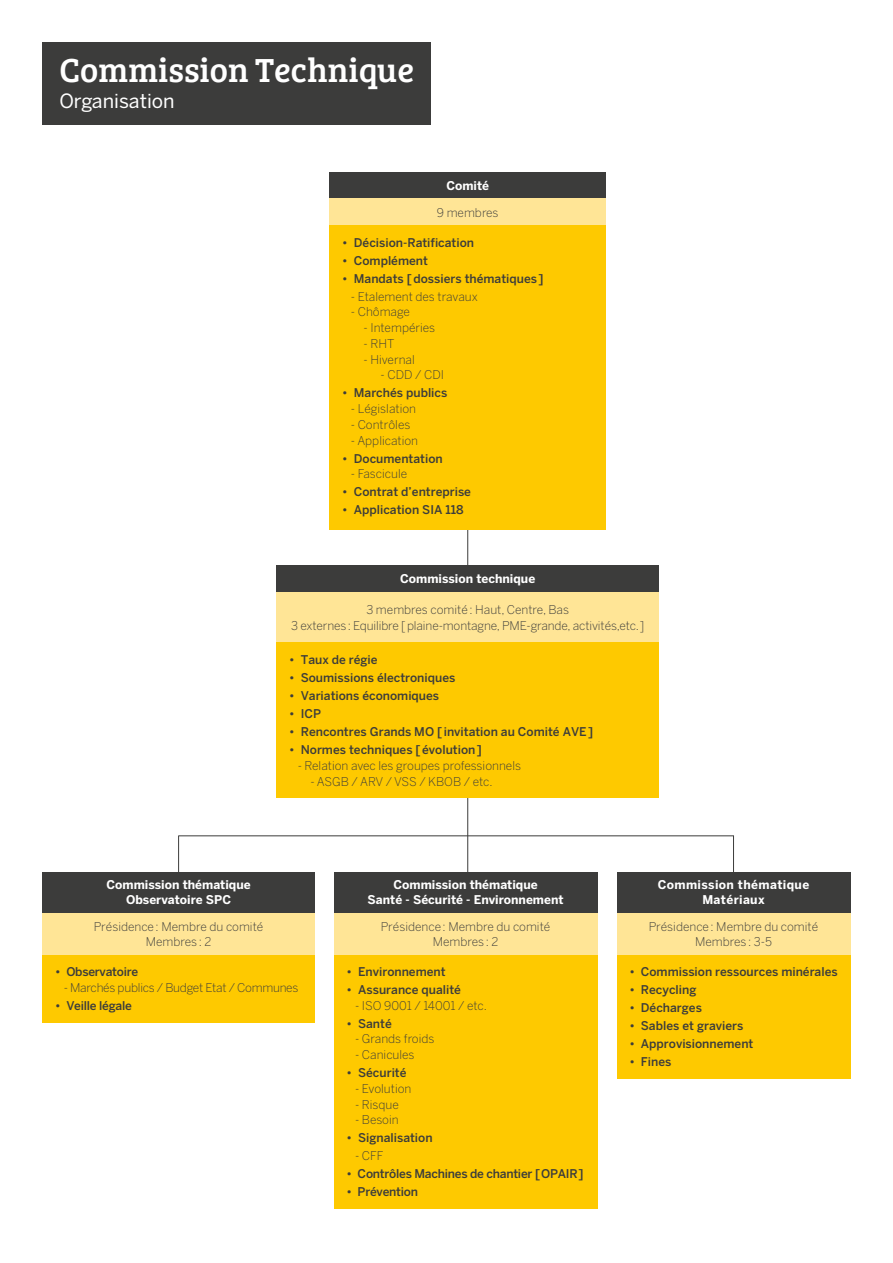
<style>
.page{position:relative;width:893px;height:1263px;background:#fff}
.page>*{position:absolute;margin:0;border:0;box-sizing:border-box;transform-origin:0 0}
.t1{font:34.5px "Bree Serif";color:#fff}
.t2{font:19.5px "Benton Sans";color:#fff}
.t3{font:300 12px/15px "Benton Sans";color:#3c3c3b;text-align:center}
.t4{font:500 12px "Benton Sans";color:#3c3c3b}
.t5{font:700 12px/15px "Benton Sans";color:#fff;text-align:center}
.t6{font:500 12px "Benton Sans";letter-spacing:-.02em;color:#3c3c3b}
.t7{font:300 12px "Benton Sans";letter-spacing:-.02em;color:#3c3c3b}
.t8{font:700 12px/15px "Benton Sans";letter-spacing:.03em;color:#fff;text-align:center}
</style>
<div class="page">
<hr style="left:179px;top:835px;width:555px;height:1px;background:#3c3c3b">
<hr style="left:178px;top:836px;width:1px;height:72px;background:#3c3c3b">
<hr style="left:467px;top:210px;width:1px;height:748px;background:#3c3c3b">
<hr style="left:733px;top:836px;width:1px;height:72px;background:#3c3c3b">
<div style="left:276px;top:565px;width:383px;height:27px;background:#3c3c3b"></div>
<div style="left:276px;top:592px;width:383px;height:50px;background:#ffe596"></div>
<div style="left:276px;top:642px;width:383px;height:156px;background:#fec900"></div>
<div style="left:43px;top:872px;width:272px;height:41px;background:#3c3c3b"></div>
<div style="left:43px;top:954px;width:272px;height:68px;background:#fec900"></div>
<div style="left:43px;top:913px;width:272px;height:41px;background:#ffe596"></div>
<div style="left:334px;top:872px;width:263px;height:41px;background:#3c3c3b"></div>
<div style="left:334px;top:954px;width:263px;height:255px;background:#fec900"></div>
<div style="left:334px;top:913px;width:263px;height:41px;background:#ffe596"></div>
<div style="left:617px;top:872px;width:233px;height:41px;background:#3c3c3b"></div>
<div style="left:617px;top:954px;width:233px;height:125px;background:#fec900"></div>
<div style="left:617px;top:913px;width:233px;height:41px;background:#ffe596"></div>
<div style="left:43px;top:43px;width:388px;height:82px;background:#3c3c3b"></div>
<div style="left:330px;top:172px;width:276px;height:27px;background:#3c3c3b"></div>
<div style="left:330px;top:225px;width:276px;height:304px;background:#fec900"></div>
<div style="left:330px;top:199px;width:276px;height:26px;background:#ffe596"></div>
<h1 class="t1" style="left:60px;top:45px;width:356px">Commission Technique</h1>
<h2 class="t2" style="left:60px;top:89px;width:117px">Organisation</h2>
<p class="t5" style="left:446px;top:177px;width:44px">Comité</p>
<p class="t3" style="left:437px;top:205px;width:63px">9 membres</p>
<p class="t4" style="left:342px;top:235px;width:133px">• Décision-Ratification</p>
<p class="t4" style="left:342px;top:253px;width:87px">• Complément</p>
<p class="t4" style="left:342px;top:271px;width:203px">• Mandats [dossiers thématiques]</p>
<p class="t3" style="left:351px;top:289px;width:128px">- Etalement des travaux</p>
<p class="t3" style="left:351px;top:304px;width:61px">- Chômage</p>
<p class="t3" style="left:364px;top:320px;width:73px">- Intempéries</p>
<p class="t3" style="left:364px;top:336px;width:32px">- RHT</p>
<p class="t3" style="left:364px;top:352px;width:53px">- Hivernal</p>
<p class="t3" style="left:381px;top:367px;width:65px">- CDD / CDI</p>
<p class="t4" style="left:342px;top:386px;width:107px">• Marchés publics</p>
<p class="t3" style="left:351px;top:401px;width:67px">- Législation</p>
<p class="t3" style="left:351px;top:417px;width:61px">- Contrôles</p>
<p class="t3" style="left:351px;top:433px;width:69px">- Application</p>
<p class="t4" style="left:342px;top:451px;width:102px">• Documentation</p>
<p class="t3" style="left:351px;top:466px;width:58px">- Fascicule</p>
<p class="t4" style="left:342px;top:485px;width:130px">• Contrat d’entreprise</p>
<p class="t4" style="left:342px;top:503px;width:123px">• Application SIA 118</p>
<p class="t5" style="left:400px;top:571px;width:137px">Commission technique</p>
<p class="t3" style="left:291px;top:602px;width:355px;line-height:15.8px">3 membres comité: Haut, Centre, Bas<br>3 externes: Equilibre [plaine-montagne, PME-grande, activités,etc.]</p>
<p class="t4" style="left:289px;top:653px;width:90px">• Taux de régie</p>
<p class="t4" style="left:289px;top:671px;width:168px">• Soumissions électroniques</p>
<p class="t4" style="left:289px;top:689px;width:152px">• Variations économiques</p>
<p class="t4" style="left:289px;top:707px;width:33px">• ICP</p>
<p class="t4" style="left:289px;top:725px;width:306px">• Rencontres Grands MO [ invitation au Comité AVE]</p>
<p class="t4" style="left:289px;top:743px;width:194px">• Normes techniques [évolution]</p>
<p class="t3" style="left:298px;top:758px;width:225px">- Relation avec les groupes professionnels</p>
<p class="t3" style="left:310px;top:774px;width:184px">- ASGB / ARV / VSS / KBOB / etc.</p>
<p class="t5" style="left:106px;top:877px;width:146px">Commission thématique<br>Observatoire SPC</p>
<p class="t3" style="left:94px;top:919px;width:171px">Présidence: Membre du comité<br>Membres: 2</p>
<p class="t5" style="left:368px;top:877px;width:197px">Commission thématique<br>Santé - Sécurité - Environnement</p>
<p class="t3" style="left:381px;top:919px;width:171px">Présidence: Membre du comité<br>Membres : 2</p>
<p class="t8" style="left:658px;top:877px;width:153px">Commission thématique<br>Matériaux</p>
<p class="t3" style="left:649px;top:919px;width:171px">Présidence: Membre du comité<br>Membres: 3-5</p>
<p class="t6" style="left:55px;top:964px;width:84px">• Observatoire</p>
<p class="t7" style="left:64px;top:980px;width:236px">- Marchés publics / Budget Etat / Communes</p>
<p class="t6" style="left:55px;top:998px;width:78px">• Veille légale</p>
<p class="t4" style="left:347px;top:964px;width:101px">• Environnement</p>
<p class="t4" style="left:347px;top:982px;width:116px">• Assurance qualité</p>
<p class="t3" style="left:355px;top:998px;width:133px">- ISO 9001 / 14001 / etc.</p>
<p class="t4" style="left:347px;top:1016px;width:47px">• Santé</p>
<p class="t3" style="left:355px;top:1031px;width:81px">- Grands froids</p>
<p class="t3" style="left:355px;top:1047px;width:61px">- Canicules</p>
<p class="t4" style="left:347px;top:1066px;width:61px">• Sécurité</p>
<p class="t3" style="left:355px;top:1081px;width:58px">- Evolution</p>
<p class="t3" style="left:355px;top:1097px;width:45px">- Risque</p>
<p class="t3" style="left:355px;top:1112px;width:45px">- Besoin</p>
<p class="t4" style="left:347px;top:1131px;width:88px">• Signalisation</p>
<p class="t3" style="left:355px;top:1148px;width:30px">- CFF</p>
<p class="t6" style="left:347px;top:1167px;width:239px">• Contrôles Machines de chantier [OPAIR]</p>
<p class="t6" style="left:347px;top:1185px;width:73px">• Prévention</p>
<p class="t4" style="left:629px;top:964px;width:210px">• Commission ressources minérales</p>
<p class="t4" style="left:629px;top:982px;width:69px">• Recycling</p>
<p class="t4" style="left:629px;top:1000px;width:74px">• Décharges</p>
<p class="t4" style="left:629px;top:1018px;width:116px">• Sables et graviers</p>
<p class="t4" style="left:629px;top:1036px;width:126px">• Approvisionnement</p>
<p class="t4" style="left:629px;top:1054px;width:44px">• Fines</p>
</div>
